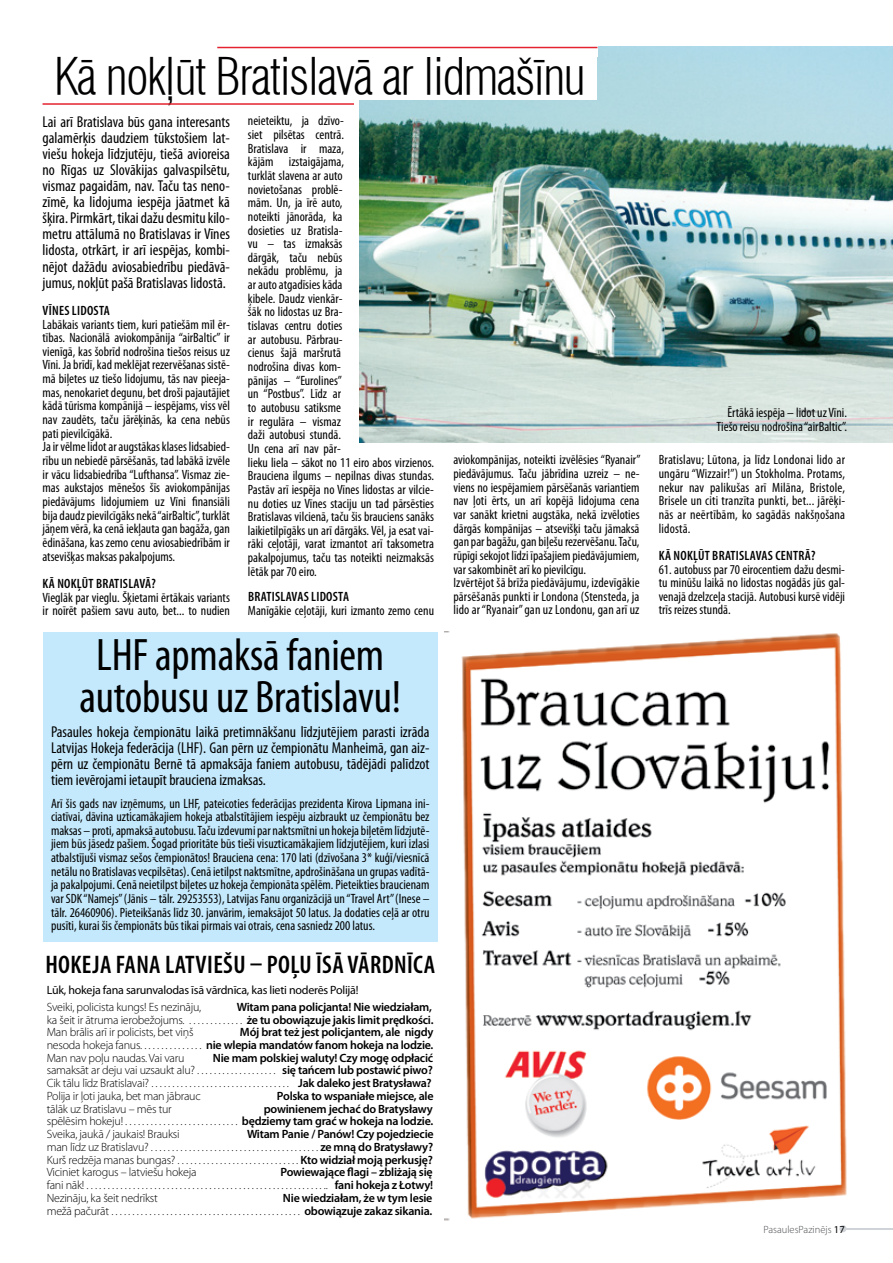
<style>
.page{position:relative;width:893px;height:1263px;background:#fff}
.page>*{position:absolute;margin:0;border:0;box-sizing:border-box;transform-origin:0 0}
.t1{font:300 condensed 49.5px "Swiss 721 TL";letter-spacing:-.025em;color:#000}
.t2{font:condensed 45.75px/42px "Myriad Pro";letter-spacing:-.005em;color:#000;text-align:center}
.t3{font:600 condensed 25.5px "Myriad Pro";letter-spacing:.015em;color:#000}
.t4{font:condensed 15.75px/16px "Myriad Pro";color:#000;text-align:justify}
.t5{font:condensed 13.5px/13.6px "Myriad Pro";color:#000}
.t6{font:600 condensed 13.5px "Myriad Pro";letter-spacing:.02em;color:#000}
.t7{font:300 12px/12.8px "Myriad Pro";letter-spacing:-.02em;color:#000;text-align:justify}
.t8{font:600 12px/12.8px "Myriad Pro";letter-spacing:-.02em;color:#000;text-align:justify}
.t9{font:12px "Myriad Pro";letter-spacing:-.02em;color:#000}
.t10{font:300 10.5px "Myriad Pro";color:#4b4d50}
.s1{font-weight:600}
.s2{font-weight:300}
.s3{font-weight:400;color:#000}
</style>
<div class="page">
<img style="left:445px;top:631px;width:402px;height:590px">
<div style="left:43px;top:632px;width:394px;height:309px;background:#c4e9fc"></div>
<hr style="left:843px;top:1228px;width:50px;height:1px;background:#d0d3d7">
<div style="left:839px;top:1225px;width:7px;height:7px;background:#d0d3d7;border-radius:50%"></div>
<img style="left:360px;top:47px;width:533px;height:395px">
<div style="left:43px;top:56px;width:554px;height:44px;background:#fff"></div>
<hr style="left:43px;top:103px;width:311px;height:2px;background:#e42230">
<div style="left:356px;top:24px;width:241px;height:33px;background:#fff"></div>
<hr style="left:217px;top:47px;width:380px;height:1px;background:#e42230">
<h1 class="t1" style="left:54px;top:46px;width:533px">Kā nokļūt Bratislavā ar lidmašīnu</h1>
<p class="t4" style="left:43px;top:114px;width:189px">Lai arī Bratislava būs gana interesants galamērķis daudziem tūkstošiem lat&shy;viešu hokeja līdzjutēju, tiešā avioreisa no Rīgas uz Slovākijas galvaspilsētu, vismaz pagaidām, nav. Taču tas neno&shy;zīmē, ka lidojuma iespēja jāatmet kā šķira. Pirmkārt, tikai dažu desmitu kilo&shy;metru attālumā no Bratislavas ir Vīnes lidosta, otrkārt, ir arī iespējas, kombi&shy;nējot dažādu aviosabiedrību piedāvā&shy;jumus, nokļūt pašā Bratislavas lidostā.</p>
<p class="t6" style="left:43px;top:302px;width:69px">VĪNES LIDOSTA</p>
<p class="t5" style="left:43px;top:317px;width:189px">Labākais variants tiem, kuri patiešām mīl ēr&shy;tības. Nacionālā aviokompānija “airBaltic” ir vienīgā, kas šobrīd nodrošina tiešos reisus uz Vīni. Ja brīdī, kad meklējat rezervēšanas sistē&shy;mā biļetes uz tiešo lidojumu, tās nav pieeja&shy;mas, nenokariet degunu, bet droši pajautājiet kādā tūrisma kompānijā – iespējams, viss vēl nav zaudēts, taču jārēķinās, ka cena nebūs pati pievilcīgākā.<br>Ja ir vēlme lidot ar augstākas klases lidsabied&shy;rību un nebiedē pārsēšanās, tad labākā izvēle ir vācu lidsabiedrība “Lufthansa”. Vismaz zie&shy;mas aukstajos mēnešos šīs aviokompānijas piedāvājums lidojumiem uz Vīni finansiāli bija daudz pievilcīgāks nekā “airBaltic”, turklāt jāņem vērā, ka cenā iekļauta gan bagāža, gan ēdināšana, kas zemo cenu aviosabiedrībām ir atsevišķas maksas pakalpojums.</p>
<p class="t6" style="left:43px;top:575px;width:115px">KĀ NOKĻŪT BRATISLAVĀ?</p>
<p class="t5" style="left:43px;top:590px;width:189px">Vieglāk par vieglu. Šķietami ērtākais variants ir noīrēt pašiem savu auto, bet... to nudien</p>
<p class="t5" style="left:248px;top:114px;width:188px">neieteiktu, ja dzīvo-<br>siet pilsētas centrā.<br>Bratislava ir maza,<br>kājām izstaigājama,<br>turklāt slavena ar auto<br>novietošanas problē-<br>mām. Un, ja īrē auto,<br>noteikti jānorāda, ka<br>dosieties uz Bratisla-<br>vu – tas izmaksās<br>dārgāk, taču nebūs<br>nekādu problēmu, ja<br>ar auto atgadīsies kāda<br>ķibele. Daudz vienkār-<br>šāk no lidostas uz Bra-<br>tislavas centru doties<br>ar autobusu. Pārbrau-<br>cienus šajā maršrutā<br>nodrošina divas kom-<br>pānijas – “Eurolines”<br>un “Postbus”. Līdz ar<br>to autobusu satiksme<br>ir regulāra – vismaz<br>daži autobusi stundā.<br>Un cena arī nav pār-<br>lieku liela – sākot no 11 eiro abos virzienos.<br>Brauciena ilgums – nepilnas divas stundas.<br>Pastāv arī iespēja no Vīnes lidostas ar vilcie&shy;nu doties uz Vīnes staciju un tad pārsēsties<br>Bratislavas vilcienā, taču šis brauciens sanāks laikietilpīgāks un arī dārgāks. Vēl, ja esat vai&shy;rāki ceļotāji, varat izmantot arī taksometra pakalpojumus, taču tas noteikti neizmaksās lētāk par 70 eiro.</p>
<p class="t6" style="left:248px;top:589px;width:103px">BRATISLAVAS LIDOSTA</p>
<p class="t5" style="left:248px;top:604px;width:188px">Manīgākie ceļotāji, kuri izmanto zemo cenu</p>
<h2 class="t2" style="left:79px;top:633px;width:323px">LHF apmaksā faniem autobusu uz Bratislavu!</h2>
<p class="t4" style="left:51px;top:723px;width:380px">Pasaules hokeja čempionātu laikā pretimnākšanu līdzjutējiem parasti izrāda Latvijas Hokeja federācija (LHF). Gan pērn uz čempionātu Manheimā, gan aiz&shy;pērn uz čempionātu Bernē tā apmaksāja faniem autobusu, tādējādi palīdzot tiem ievērojami ietaupīt brauciena izmaksas.</p>
<p class="t5" style="left:51px;top:796px;width:380px;text-align:justify">Arī šis gads nav izņēmums, un LHF, pateicoties federācijas prezidenta Kirova Lipmana ini&shy;ciatīvai, dāvina uzticamākajiem hokeja atbalstītājiem iespēju aizbraukt uz čempionātu bez maksas – proti, apmaksā autobusu. Taču izdevumi par naktsmītni un hokeja biļetēm līdzjutē&shy;jiem būs jāsedz pašiem. Šogad prioritāte būs tieši visuzticamākajiem līdzjutējiem, kuri izlasi atbalstījuši vismaz sešos čempionātos! Brauciena cena: 170 lati (dzīvošana 3* kuģī/viesnīcā netālu no Bratislavas vecpilsētas). Cenā ietilpst naktsmītne, apdrošināšana un grupas vadītā&shy;ja pakalpojumi. Cenā neietilpst biļetes uz hokeja čempionāta spēlēm. Pieteikties braucienam var SDK “Namejs” (Jānis – tālr. 29253553), Latvijas Fanu organizācijā un “Travel Art” (Inese – tālr. 26460906). Pieteikšanās līdz 30. janvārim, iemaksājot 50 latus. Ja dodaties ceļā ar otru pusīti, kurai šis čempionāts būs tikai pirmais vai otrais, cena sasniedz 200 latus.</p>
<h3 class="t3" style="left:45px;top:948px;width:391px">HOKEJA FANA LATVIEŠU – POĻU ĪSĀ VĀRDNĪCA</h3>
<p class="t9" style="left:47px;top:982px;width:313px">Lūk, hokeja fana sarunvalodas īsā vārdnīca, kas lieti noderēs Polijā!</p>
<p class="t7" style="left:47px;top:1000px;width:156px">Sveiki, policista kungs! Es nezināju,</p>
<p class="t7" style="left:47px;top:1000px;width:388px;text-align:left;text-indent:190px"><span class="s1">Witam pana policjanta! Nie wiedziałam, </span>ka šeit ir ātruma ierobežojums. . . . . . . . . . . . . . <span class="s1">że tu obowiązuje jakis limit prędkości.<br></span>Man brālis arī ir policists, bet viņš</p>
<p class="t8" style="left:47px;top:1025px;width:388px;text-indent:193px">Mój brat też jest policjantem, ale nigdy <span class="s2">nesoda hokeja fanus. . . . . . . . . . . . . . .</span> nie wlepia mandatów fanom hokeja na lodzie.<br><span class="s2">Man nav poļu naudas. Vai varu</span></p>
<p class="t7" style="left:47px;top:1051px;width:388px;text-align:left;text-indent:166px"><span class="s1">Nie mam polskiej waluty! Czy mogę odpłacić </span>samaksāt ar deju vai uzsaukt alu? . . . . . . . . . . . . . . . . . . . <span class="s1">się tańcem lub postawić piwo?<br></span>Cik tālu līdz Bratislavai? . . . . . . . . . . . . . . . . . . . . . . . . . . . . . . . . . <span class="s1">Jak daleko jest Bratysława?<br></span>Polija ir ļoti jauka, bet man jābrauc</p>
<p class="t8" style="left:277px;top:1089px;width:158px">Polska to wspaniałe miejsce, ale</p>
<p class="t7" style="left:47px;top:1102px;width:127px">tālāk uz Bratislavu – mēs tur</p>
<p class="t7" style="left:47px;top:1102px;width:388px;text-indent:217px"><span class="s1">powinienem jechać do Bratysławy </span>spēlēsim hokeju! . . . . . . . . . . . . . . . . . . . . . . . . . . . <span class="s1">będziemy tam grać w hokeja na lodzie.<br></span>Sveika, jaukā / jaukais! Brauksi</p>
<p class="t7" style="left:47px;top:1128px;width:388px;text-indent:200px"><span class="s1">Witam Panie / Panów! Czy pojedziecie </span>man līdz uz Bratislavu? . . . . . . . . . . . . . . . . . . . . . . . . . . . . . . . . . . . . . . . . <span class="s1">ze mną do Bratysławy?<br></span>Kurš redzēja manas bungas? . . . . . . . . . . . . . . . . . . . . . . . . . . . . . <span class="s1">Kto widział moją perkusję?<br></span>Viciniet karogus – latviešu hokeja</p>
<p class="t7" style="left:47px;top:1166px;width:388px;text-indent:234px"><span class="s1">Powiewające flagi – zbliżają się </span>fani nāk! . . . . . . . . . . . . . . . . . . . . . . . . . . . . . . . . . . . . . . . . . . . . . . . . . . . . . . . . .. <span class="s1">fani hokeja z Łotwy!<br></span>Nezināju, ka šeit nedrīkst</p>
<p class="t7" style="left:47px;top:1191px;width:387px;text-align:right"><span class="s1">Nie wiedziałam, że w tym lesie<br></span>mežā pačurāt . . . . . . . . . . . . . . . . . . . . . . . . . . . . . . . . . . . . . . . . . . . . . <span class="s1">obowiązuje zakaz sikania.</span></p>
<p class="t5" style="left:717px;top:405px;width:132px;text-align:right">Ērtākā iespēja – lidot uz Vīni.<br>Tiešo reisu nodrošina “airBaltic”.</p>
<p class="t5" style="left:453px;top:453px;width:189px">aviokompānijas, noteikti izvēlēsies “Ryanair” piedāvājumus. Taču jābrīdina uzreiz – ne&shy;viens no iespējamiem pārsēšanās variantiem nav ļoti ērts, un arī kopējā lidojuma cena var sanākt krietni augstāka, nekā izvēloties dārgās kompānijas – atsevišķi taču jāmaksā gan par bagāžu, gan biļešu rezervēšanu. Taču, rūpīgi sekojot līdzi īpašajiem piedāvājumiem, var sakombinēt arī ko pievilcīgu.<br>Izvērtējot šā brīža piedāvājumu, izdevīgākie pārsēšanās punkti ir Londona (Stensteda, ja lido ar “Ryanair” gan uz Londonu, gan arī uz</p>
<p class="t5" style="left:659px;top:453px;width:188px;text-align:justify">Bratislavu; Lūtona, ja līdz Londonai lido ar ungāru “Wizzair!”) un Stokholma. Protams, nekur nav palikušas arī Milāna, Bristole, Brisele un citi tranzīta punkti, bet... jārēķi&shy;nās ar neērtībām, ko sagādās nakšņošana lidostā.</p>
<p class="t6" style="left:659px;top:547px;width:158px">KĀ NOKĻŪT BRATISLAVAS CENTRĀ?</p>
<p class="t5" style="left:659px;top:562px;width:188px;text-align:justify">61. autobuss par 70 eirocentiem dažu desmi&shy;tu minūšu laikā no lidostas nogādās jūs gal&shy;venajā dzelzceļa stacijā. Autobusi kursē vidēji trīs reizes stundā.</p>
<p class="t10" style="left:763px;top:1223px;width:83px">PasaulesPazinējs <span class="s3">17</span></p>
</div>
